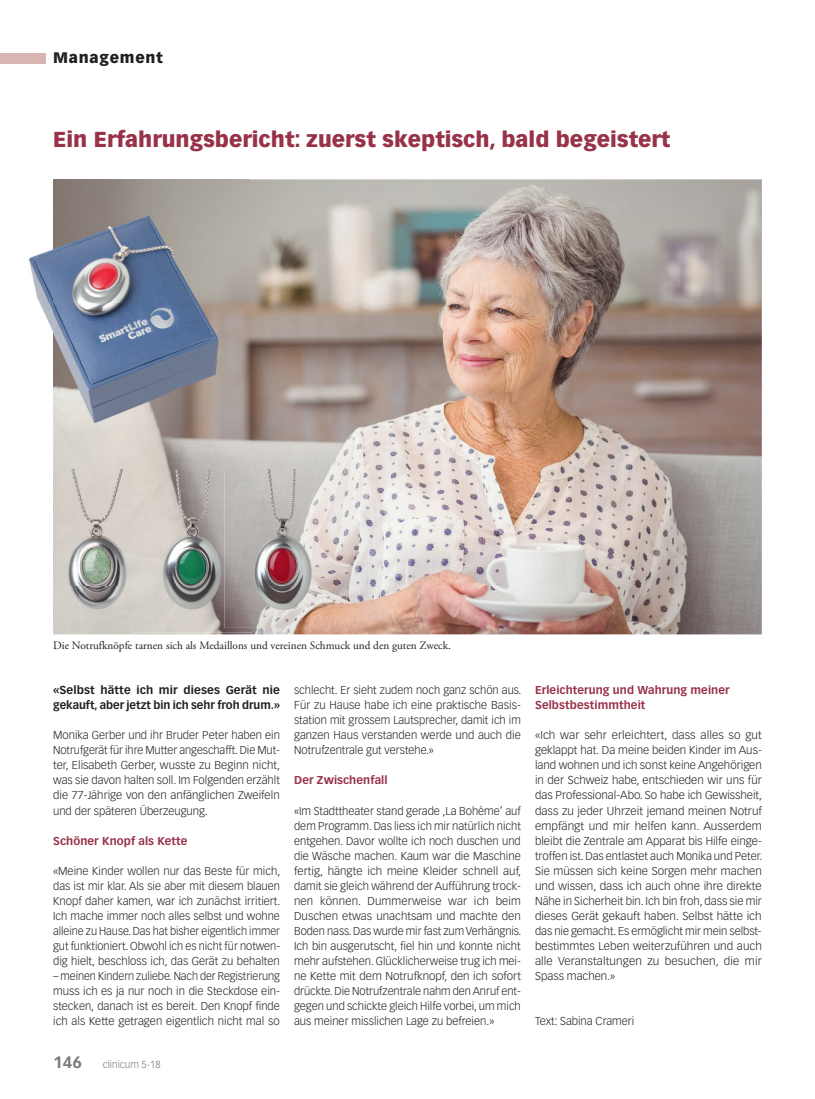
<style>
.page{position:relative;width:815px;height:1099px;background:#fff}
.page>*{position:absolute;margin:0;border:0;box-sizing:border-box;transform-origin:0 0}
.t1{font:900 21.25px "Vectora LT Std";color:#983249}
.t2{font:900 15px "Vectora LT Std";letter-spacing:.05em;color:#231f20}
.t3{font:300 11.25px/15px "Vectora LT Std";color:#231f20;text-align:justify}
.t4{font:300 11.25px/15px "Vectora LT Std";color:#231f20;text-align:justify;scale:1.04 1}
.t5{font:700 11.25px/15px "Vectora LT Std";letter-spacing:.005em;color:#983249}
.t6{font:11.25px "Adobe Garamond Pro";color:#231f20}
.t7{font:700 11.25px/15px "Vectora LT Std";letter-spacing:-.005em;color:#231f20}
.t8{font:300 10px "Vectora LT Std";color:#76787b}
.s1{font-weight:700;font-size:16.25px}
</style>
<div class="page">
<div style="left:0;top:53px;width:45px;height:10px;background:#d9b4b3"></div>
<img style="left:53px;top:179px;width:709px;height:455px">
<img style="left:28px;top:249px;width:25px;height:83px">
<img style="left:53px;top:179px;width:196px;height:290px">
<img style="left:249px;top:469px;width:91px;height:158px">
<img style="left:132px;top:469px;width:117px;height:2px">
<img style="left:132px;top:471px;width:120px;height:161px">
<img style="left:53px;top:469px;width:79px;height:156px">
<div style="left:132px;top:471px;width:21px;height:154px;background:#d8d2ca"></div>
<h2 class="t2" style="left:53px;top:49px;width:111px">Management</h2>
<h1 class="t1" style="left:53px;top:126px;width:619px">Ein Erfahrungsbericht: zuerst skeptisch, bald begeistert</h1>
<p class="t6" style="left:53px;top:639px;width:399px">Die Notrufknöpfe tarnen sich als Medaillons und vereinen Schmuck und den guten Zweck.</p>
<p class="t7" style="left:53px;top:683px;width:228px">«Selbst hätte ich mir dieses Gerät nie gekauft, aber jetzt bin ich sehr froh drum.»</p>
<p class="t3" style="left:53px;top:728px;width:228px">Monika Gerber und ihr Bruder Peter haben ein Notrufgerät für ihre Mutter angeschafft. Die Mut&shy;ter, Elisabeth Gerber, wusste zu Beginn nicht, was sie davon halten soll. Im Folgenden erzählt die 77-Jährige von den anfänglichen Zweifeln und der späteren Überzeugung.</p>
<p class="t5" style="left:53px;top:833px;width:136px">Schöner Knopf als Kette</p>
<p class="t3" style="left:53px;top:863px;width:229px">«Meine Kinder wollen nur das Beste für mich, das ist mir klar. Als sie aber mit diesem blauen Knopf daher kamen, war ich zunächst irritiert.<br>Ich mache immer noch alles selbst und wohne alleine zu Hause. Das hat bisher eigentlich immer gut funktioniert. Obwohl ich es nicht für notwen&shy;dig hielt, beschloss ich, das Gerät zu behalten</p>
<p class="t3" style="left:53px;top:968px;width:228px">– meinen Kindern zuliebe. Nach der Registrierung muss ich es ja nur noch in die Steckdose ein&shy;stecken, danach ist es bereit. Den Knopf finde ich als Kette getragen eigentlich nicht mal so</p>
<p class="t8" style="left:53px;top:1058px;width:109px"><span class="s1">146</span> clinicum 5-18</p>
<p class="t3" style="left:294px;top:683px;width:229px">schlecht. Er sieht zudem noch ganz schön aus.<br>Für zu Hause habe ich eine praktische Basis&shy;station mit grossem Lautsprecher, damit ich im ganzen Haus verstanden werde und auch die Notrufzentrale gut verstehe.»</p>
<p class="t5" style="left:294px;top:773px;width:95px">Der Zwischenfall</p>
<p class="t3" style="left:294px;top:803px;width:229px">«Im Stadttheater stand gerade ‚La Bohème’ auf dem Programm. Das liess ich mir natürlich nicht entgehen. Davor wollte ich noch duschen und die Wäsche machen. Kaum war die Maschine fertig, hängte ich meine Kleider schnell auf, damit sie gleich während der Aufführung trock&shy;nen können. Dummerweise war ich beim Duschen etwas unachtsam und machte den Boden nass. Das wurde mir fast zum Verhängnis.<br>Ich bin ausgerutscht, fiel hin und konnte nicht mehr aufstehen. Glücklicherweise trug ich mei&shy;ne Kette mit dem Notrufknopf, den ich sofort drückte. Die Notrufzentrale nahm den Anruf ent&shy;gegen und schickte gleich Hilfe vorbei, um mich aus meiner misslichen Lage zu befreien.»</p>
<p class="t5" style="left:535px;top:683px;width:196px">Erleichterung und Wahrung meiner<br>Selbstbestimmtheit</p>
<p class="t4" style="left:535px;top:728px;width:220px">«Ich war sehr erleichtert, dass alles so gut geklappt hat. Da meine beiden Kinder im Aus&shy;land wohnen und ich sonst keine Angehörigen in der Schweiz habe, entschieden wir uns für das Professional-Abo. So habe ich Gewissheit, dass zu jeder Uhrzeit jemand meinen Notruf empfängt und mir helfen kann. Ausserdem bleibt die Zentrale am Apparat bis Hilfe einge&shy;troffen ist. Das entlastet auch Monika und Peter.<br>Sie müssen sich keine Sorgen mehr machen und wissen, dass ich auch ohne ihre direkte Nähe in Sicherheit bin. Ich bin froh, dass sie mir dieses Gerät gekauft haben. Selbst hätte ich das nie gemacht. Es ermöglicht mir mein selbst&shy;bestimmtes Leben weiterzuführen und auch alle Veranstaltungen zu besuchen, die mir Spass machen.»</p>
<p class="t3" style="left:535px;top:1013px;width:101px">Text: Sabina Crameri</p>
</div>
